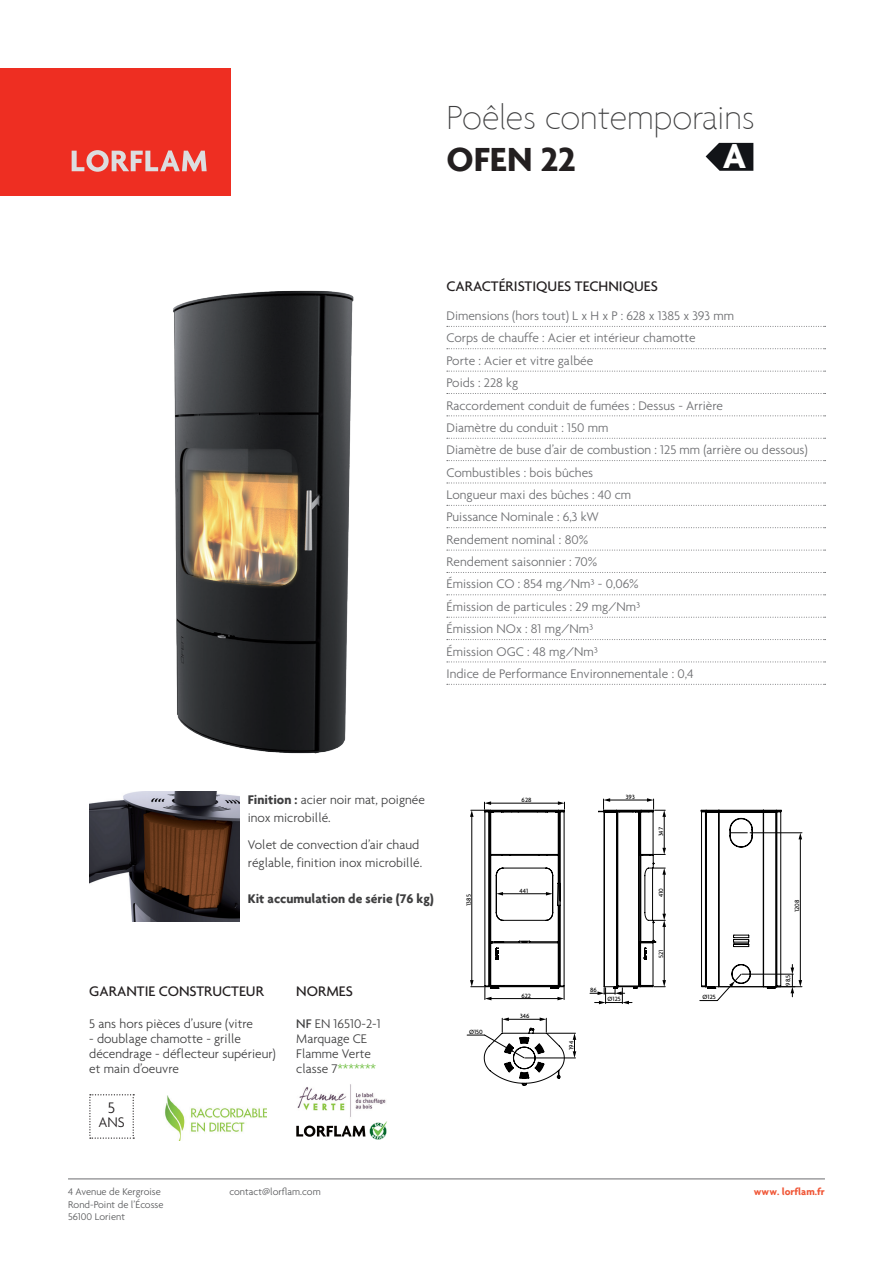
<style>
.page{position:relative;width:893px;height:1263px;background:#fff}
.page>*{position:absolute;margin:0;border:0;box-sizing:border-box;transform-origin:0 0}
.t1{font:700 37.35px "Agenda";color:#fff}
.t2{font:100 36px "Agenda";color:#3e3e3f}
.t3{font:700 36px "Agenda";color:#231f20}
.t4{font:300 16.5px "Agenda";color:#231f20}
.t5{font:500 15px "Agenda";color:#231f20}
.t6{font:300 15px "Agenda";color:#231f20}
.t7{font:300 13.5px/22.4px "Agenda";color:#6c6d70}
.t8{font:300 13.5px/15px "Agenda";color:#3e3e3f}
.t9{font:700 13.5px "Agenda";color:#3e3e3f}
.t10{font:300 10.5px/12.6px "Agenda";color:#57585a}
.t11{font:700 10.5px "Agenda";color:#f05737}
.t12{font:500 6.6px "Agenda";color:#000}
.s1{font-weight:700}
.s2{font-weight:500}
.s3{color:#71bf44}
</style>
<div class="page">
<hr style="left:68px;top:1178px;width:757px;height:1px;background:#6c6d70">
<div style="left:0;top:68px;width:231px;height:128px;background:#ee2e22"></div>
<svg style="left:72px;top:150px;width:135px;height:22px"></svg>
<svg style="left:89px;top:1094px;width:45px;height:45px"></svg>
<svg style="left:447px;top:326px;width:379px;height:1px"></svg>
<svg style="left:447px;top:348px;width:379px;height:1px"></svg>
<svg style="left:447px;top:371px;width:379px;height:1px"></svg>
<svg style="left:447px;top:393px;width:379px;height:1px"></svg>
<svg style="left:447px;top:415px;width:379px;height:1px"></svg>
<svg style="left:447px;top:438px;width:379px;height:1px"></svg>
<svg style="left:447px;top:460px;width:379px;height:1px"></svg>
<svg style="left:447px;top:483px;width:379px;height:1px"></svg>
<svg style="left:447px;top:505px;width:379px;height:1px"></svg>
<svg style="left:447px;top:527px;width:379px;height:1px"></svg>
<svg style="left:447px;top:550px;width:379px;height:1px"></svg>
<svg style="left:447px;top:572px;width:379px;height:1px"></svg>
<svg style="left:447px;top:594px;width:379px;height:1px"></svg>
<svg style="left:447px;top:617px;width:379px;height:1px"></svg>
<svg style="left:447px;top:639px;width:379px;height:1px"></svg>
<svg style="left:447px;top:661px;width:379px;height:1px"></svg>
<svg style="left:447px;top:684px;width:379px;height:1px"></svg>
<img style="left:173px;top:290px;width:181px;height:464px">
<hr style="left:800px;top:838px;width:1px;height:143px;background:#000">
<svg style="left:798px;top:833px;width:4px;height:6px"></svg>
<hr style="left:753px;top:832px;width:49px;height:1px;background:#000">
<svg style="left:470px;top:801px;width:95px;height:199px"></svg>
<hr style="left:742px;top:974px;width:51px;height:1px;background:#000">
<svg style="left:791px;top:964px;width:11px;height:33px"></svg>
<hr style="left:765px;top:986px;width:30px;height:1px;background:#000">
<svg style="left:590px;top:798px;width:76px;height:206px"></svg>
<svg style="left:700px;top:810px;width:81px;height:191px"></svg>
<svg style="left:467px;top:1017px;width:109px;height:68px"></svg>
<svg style="left:706px;top:143px;width:47px;height:28px"></svg>
<img style="left:297px;top:1084px;width:89px;height:33px">
<img style="left:165px;top:1095px;width:101px;height:45px">
<svg style="left:296px;top:1121px;width:91px;height:19px"></svg>
<img style="left:89px;top:792px;width:150px;height:129px">
<h2 class="t2" style="left:446px;top:97px;width:310px">Poêles contemporains</h2>
<h2 class="t3" style="left:446px;top:138px;width:131px">OFEN 22</h2>
<h1 class="t1" style="left:723px;top:134px;width:25px">A</h1>
<p class="t5" style="left:446px;top:277px;width:213px">CARACTÉRISTIQUES TECHNIQUES</p>
<p class="t7" style="left:446px;top:304px;width:363px">Dimensions (hors tout) L x H x P : 628 x 1385 x 393 mm<br>Corps de chauffe : Acier et intérieur chamotte<br>Porte : Acier et vitre galbée<br>Poids : 228 kg<br>Raccordement conduit de fumées : Dessus - Arrière<br>Diamètre du conduit : 150 mm<br>Diamètre de buse d’air de combustion : 125 mm (arrière ou dessous)<br>Combustibles : bois bûches<br>Longueur maxi des bûches : 40 cm<br>Puissance Nominale : 6,3 kW<br>Rendement nominal : 80%<br>Rendement saisonnier : 70%<br>Émission CO : 854 mg/Nm³ - 0,06%<br>Émission de particules : 29 mg/Nm³<br>Émission NOx : 81 mg/Nm³<br>Émission OGC : 48 mg/Nm³<br>Indice de Performance Environnementale : 0,4</p>
<p class="t8" style="left:248px;top:791px;width:179px;line-height:18px"><span class="s1">Finition :</span> acier noir mat, poignée inox microbillé.</p>
<p class="t8" style="left:248px;top:835px;width:176px;line-height:18px">Volet de convection d’air chaud réglable, finition inox microbillé.</p>
<p class="t9" style="left:248px;top:890px;width:188px">Kit accumulation de série (76 kg)</p>
<p class="t12" style="left:465px;top:906px;width:13px;rotate:-90deg">1385</p>
<p class="t12" style="left:522px;top:796px;width:11px">628</p>
<p class="t12" style="left:519px;top:886px;width:10px">441</p>
<p class="t12" style="left:626px;top:793px;width:10px">393</p>
<p class="t12" style="left:657px;top:836px;width:11px;rotate:-90deg">347</p>
<p class="t12" style="left:657px;top:897px;width:11px;rotate:-90deg">410</p>
<p class="t12" style="left:793px;top:912px;width:14px;rotate:-90deg">1208</p>
<p class="t12" style="left:657px;top:958px;width:10px;rotate:-90deg">521</p>
<p class="t5" style="left:89px;top:982px;width:176px">GARANTIE CONSTRUCTEUR</p>
<p class="t8" style="left:89px;top:1015px;width:165px">5 ans hors pièces d’usure (vitre</p>
<p class="t8" style="left:89px;top:1030px;width:188px">- doublage chamotte - grille décendrage - déflecteur supérieur) et main d’oeuvre</p>
<p class="t12" style="left:163px;top:1025px;width:10px">441</p>
<p class="t12" style="left:108px;top:1044px;width:13px;rotate:-90deg">1385</p>
<p class="t5" style="left:296px;top:982px;width:58px">NORMES</p>
<p class="t8" style="left:296px;top:1015px;width:86px"><span class="s2">NF</span> EN 16510-2-1<br>Marquage CE<br>Flamme Verte classe 7<span class="s3">*******</span></p>
<p class="t12" style="left:301px;top:1036px;width:11px;rotate:-90deg">410</p>
<p class="t12" style="left:469px;top:1028px;width:15px">Ø150</p>
<p class="t12" style="left:521px;top:991px;width:11px">622</p>
<p class="t12" style="left:520px;top:1012px;width:11px">346</p>
<p class="t12" style="left:567px;top:1050px;width:10px;rotate:-90deg">194</p>
<p class="t12" style="left:590px;top:986px;width:8px">86</p>
<p class="t12" style="left:608px;top:995px;width:15px">Ø125</p>
<p class="t12" style="left:702px;top:993px;width:15px">Ø125</p>
<p class="t12" style="left:784px;top:985px;width:12px;rotate:-90deg">98,5</p>
<p class="t4" style="left:108px;top:1098px;width:9px">5</p>
<p class="t6" style="left:98px;top:1113px;width:28px">ANS</p>
<p class="t10" style="left:68px;top:1185px;width:97px">4 Avenue de Kergroise<br>Rond-Point de l’Écosse<br>56100 Lorient</p>
<p class="t10" style="left:230px;top:1185px;width:93px">contact@lorflam.com</p>
<p class="t11" style="left:754px;top:1185px;width:72px">www. lorflam.fr</p>
</div>
